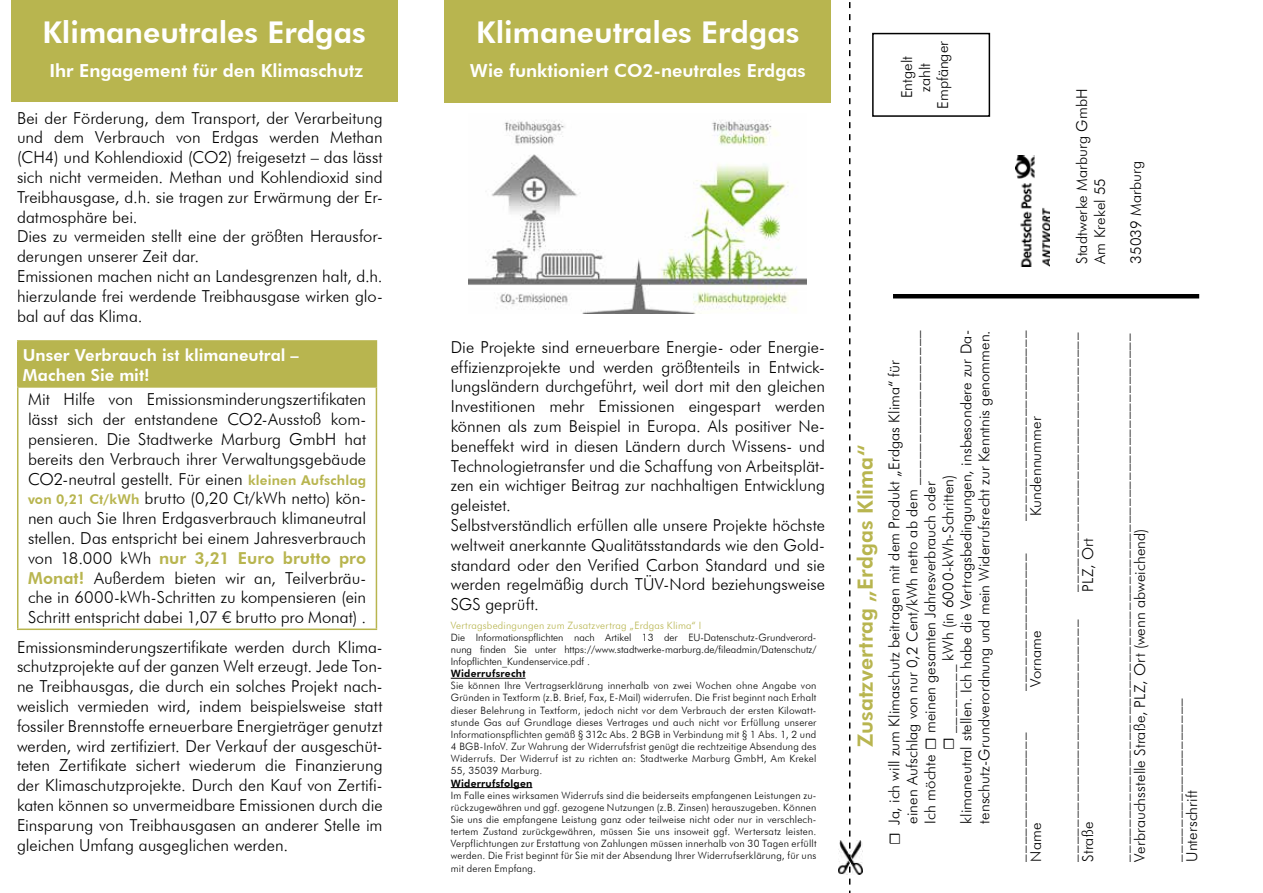
<style>
.page{position:relative;width:1263px;height:893px;background:#fff}
.page>*{position:absolute;margin:0;border:0;box-sizing:border-box;transform-origin:0 0}
.t1{font:800 30px "Futura BT";color:#fff}
.t2{font:800 21px "Futura BT";color:#b8b54f}
.t3{font:800 18px "Futura BT";color:#fff}
.t4{font:300 16.5px/19.8px "Futura BT";color:#000}
.t5{font:800 16.5px/19.8px "Futura BT";letter-spacing:.005em;color:#fff}
.t6{font:300 15px/18px "Futura BT";letter-spacing:.005em;color:#000}
.t7{font:300 10.2px/12.1px "Futura BT";letter-spacing:.015em;color:#000;text-align:justify}
.t8{font:300 10.2px "Futura BT";letter-spacing:.02em;color:#b8b54f}
.t9{font:800 10.2px "Futura BT";letter-spacing:.025em;color:#000}
.s1{font-weight:800;font-size:13.5px;color:#b8b54f}
.s2{font-weight:800;color:#b8b54f}
.s3{font-family:"Minion Pro";font-weight:400}
.s4{color:#fff}
</style>
<div class="page">
<img style="left:469px;top:120px;width:338px;height:194px">
<div style="left:11px;top:0;width:387px;height:102px;background:#b8b54f"></div>
<div style="left:444px;top:0;width:387px;height:103px;background:#b8b54f"></div>
<div style="left:18px;top:341px;width:358px;height:46px;background:#b8b54f"></div>
<hr style="left:17px;top:388px;width:2px;height:240px;background:#b8b54f">
<hr style="left:376px;top:388px;width:1px;height:240px;background:#b8b54f">
<hr style="left:17px;top:628px;width:360px;height:2px;background:#b8b54f">
<hr style="left:17px;top:340px;width:360px;height:2px;background:#b8b54f">
<hr style="left:17px;top:342px;width:2px;height:44px;background:#b8b54f">
<hr style="left:376px;top:342px;width:1px;height:44px;background:#b8b54f">
<hr style="left:17px;top:386px;width:360px;height:2px;background:#b8b54f">
<hr style="left:451px;top:678px;width:74px;height:1px;background:#000">
<hr style="left:451px;top:787px;width:81px;height:1px;background:#000">
<svg style="left:849px;top:2px;width:1px;height:891px"></svg>
<hr style="left:893px;top:294px;width:306px;height:4px;background:#000">
<div style="left:872px;top:33px;width:118px;height:84px;border:2px solid #000"></div>
<img style="left:1016px;top:156px;width:33px;height:110px">
<img style="left:838px;top:840px;width:24px;height:35px">
<h1 class="t1" style="left:42px;top:14px;width:325px">Klimaneutrales Erdgas</h1>
<p class="t3" style="left:49px;top:59px;width:315px">Ihr Engagement für den Klimaschutz</p>
<p class="t4" style="left:17px;top:108px;width:367px">Bei der Förderung, dem Transport, der Verarbeitung und dem Verbrauch von Erdgas werden Methan (CH4) und Kohlendioxid (CO2) freigesetzt – das lässt sich nicht vermeiden. Methan und Kohlendioxid sind Treibhausgase, d.h. sie tragen zur Erwärmung der Er&shy;datmosphäre bei.<br>Dies zu vermeiden stellt eine der größten Herausfor&shy;derungen unserer Zeit dar.<br>Emissionen machen nicht an Landesgrenzen halt, d.h. hierzulande frei werdende Treibhausgase wirken glo&shy;bal auf das Klima.</p>
<p class="t5" style="left:23px;top:345px;width:278px">Unser Verbrauch ist klimaneutral –<br>Machen Sie mit!</p>
<p class="t4" style="left:28px;top:390px;width:340px;text-align:justify">Mit Hilfe von Emissionsminderungszertifikaten lässt sich der entstandene CO2-Ausstoß kom&shy;pensieren. Die Stadtwerke Marburg GmbH hat bereits den Verbrauch ihrer Verwaltungsgebäude CO2-neutral gestellt. Für einen <span class="s1">kleinen Aufschlag von 0,21 Ct/kWh</span> brutto (0,20 Ct/kWh netto) kön&shy;nen auch Sie Ihren Erdgasverbrauch klimaneutral stellen. Das entspricht bei einem Jahresverbrauch von 18.000 kWh <span class="s2">nur 3,21 Euro brutto pro Monat!</span> Außerdem bieten wir an, Teilverbräu&shy;che in 6000-kWh-Schritten zu kompensieren (ein Schritt entspricht dabei 1,07 € brutto pro Monat) .</p>
<p class="t4" style="left:17px;top:637px;width:367px;text-align:justify">Emissionsminderungszertifikate werden durch Klima&shy;schutzprojekte auf der ganzen Welt erzeugt. Jede Ton&shy;ne Treibhausgas, die durch ein solches Projekt nach&shy;weislich vermieden wird, indem beispielsweise statt fossiler Brennstoffe erneuerbare Energieträger genutzt werden, wird zertifiziert. Der Verkauf der ausgeschüt&shy;teten Zertifikate sichert wiederum die Finanzierung der Klimaschutzprojekte. Durch den Kauf von Zertifi&shy;katen können so unvermeidbare Emissionen durch die Einsparung von Treibhausgasen an anderer Stelle im gleichen Umfang ausgeglichen werden.</p>
<h1 class="t1" style="left:476px;top:14px;width:325px">Klimaneutrales Erdgas</h1>
<p class="t3" style="left:470px;top:59px;width:337px">Wie funktioniert CO2-neutrales Erdgas</p>
<p class="t6" style="left:898px;top:109px;width:69px;text-align:center;rotate:-90deg">Entgelt zahlt<br>Empfänger</p>
<p class="t4" style="left:451px;top:337px;width:376px">Die Projekte sind erneuerbare Energie- oder Energie&shy;effizienzprojekte und werden größtenteils in Entwick&shy;lungsländern durchgeführt, weil dort mit den gleichen Investitionen mehr Emissionen eingespart werden können als zum Beispiel in Europa. Als positiver Ne&shy;beneffekt wird in diesen Ländern durch Wissens- und Technologietransfer und die Schaffung von Arbeitsplät&shy;zen ein wichtiger Beitrag zur nachhaltigen Entwicklung geleistet.<br>Selbstverständlich erfüllen alle unsere Projekte höchste weltweit anerkannte Qualitätsstandards wie den Gold&shy;standard oder den Verified Carbon Standard und sie werden regelmäßig durch TÜV-Nord beziehungsweise SGS geprüft.</p>
<p class="t8" style="left:451px;top:619px;width:252px">Vertragsbedingungen zum Zusatzvertrag „Erdgas Klima“ I</p>
<p class="t7" style="left:451px;top:631px;width:367px">Die Informationspflichten nach Artikel 13 der EU-Datenschutz-Grundverord&shy;nung finden Sie unter https://www.stadtwerke-marburg.de/fileadmin/Datenschutz/ Infopflichten_Kundenservice.pdf .</p>
<p class="t9" style="left:451px;top:667px;width:76px">Widerrufsrecht</p>
<p class="t7" style="left:451px;top:679px;width:367px">Sie können Ihre Vertragserklärung innerhalb von zwei Wochen ohne Angabe von Gründen in Textform (z.B. Brief, Fax, E-Mail) widerrufen. Die Frist beginnt nach Erhalt dieser Belehrung in Textform, jedoch nicht vor dem Verbrauch der ersten Kilowatt&shy;stunde Gas auf Grundlage dieses Vertrages und auch nicht vor Erfüllung unserer Informationspflichten gemäß § 312c Abs. 2 BGB in Verbindung mit § 1 Abs. 1, 2 und 4 BGB-InfoV. Zur Wahrung der Widerrufsfrist genügt die rechtzeitige Absendung des Widerrufs. Der Widerruf ist zu richten an: Stadtwerke Marburg GmbH, Am Krekel 55, 35039 Marburg.</p>
<p class="t9" style="left:451px;top:777px;width:83px">Widerrufsfolgen</p>
<p class="t7" style="left:451px;top:789px;width:367px">Im Falle eines wirksamen Widerrufs sind die beiderseits empfangenen Leistungen zu&shy;rückzugewähren und ggf. gezogene Nutzungen (z.B. Zinsen) herauszugeben. Können Sie uns die empfangene Leistung ganz oder teilweise nicht oder nur in verschlech&shy;tertem Zustand zurückgewähren, müssen Sie uns insoweit ggf. Wertersatz leisten.<br>Verpflichtungen zur Erstattung von Zahlungen müssen innerhalb von 30 Tagen erfüllt werden. Die Frist beginnt für Sie mit der Absendung Ihrer Widerrufserklärung, für uns mit deren Empfang.</p>
<p class="t2" style="left:853px;top:747px;width:303px;rotate:-90deg">Zusatzvertrag „Erdgas Klima“</p>
<p class="t6" style="left:885px;top:823px;width:495px;text-indent:-21px;rotate:-90deg"><span class="s3">☐</span> Ja, ich will zum Klimaschutz beitragen mit dem Produkt „Erdgas Klima“ für einen Aufschlag von nur 0,2 Cent/kWh netto ab dem __________________ Ich möchte <span class="s3">☐</span> meinen gesamten Jahresverbrauch oder<br><span class="s4">Ich möchte</span> <span class="s3">☐</span> ________ kWh (in 6000-kWh-Schritten)<br>klimaneutral stellen. Ich habe die Vertragsbedingungen, insbesondere zur Da&shy;tenschutz-Grundverordnung und mein Widerrufsrecht zur Kenntnis genommen.</p>
<p class="t6" style="left:1009px;top:520px;width:191px;rotate:-90deg">______________________</p>
<p class="t6" style="left:1027px;top:516px;width:101px;rotate:-90deg">Kundennummer</p>
<p class="t6" style="left:1009px;top:691px;width:139px;rotate:-90deg">________________</p>
<p class="t6" style="left:1027px;top:687px;width:58px;rotate:-90deg">Vorname</p>
<p class="t6" style="left:1009px;top:862px;width:130px;rotate:-90deg">_______________</p>
<p class="t6" style="left:1027px;top:862px;width:40px;rotate:-90deg">Name</p>
<p class="t6" style="left:1073px;top:264px;width:177px;rotate:-90deg">Stadtwerke Marburg GmbH<br>Am Krekel 55</p>
<p class="t6" style="left:1127px;top:264px;width:104px;rotate:-90deg">35039 Marburg</p>
<p class="t6" style="left:1061px;top:592px;width:261px;rotate:-90deg">______________________________</p>
<p class="t6" style="left:1079px;top:592px;width:55px;rotate:-90deg">PLZ, Ort</p>
<p class="t6" style="left:1061px;top:862px;width:243px;rotate:-90deg">____________________________</p>
<p class="t6" style="left:1079px;top:862px;width:41px;rotate:-90deg">Straße</p>
<p class="t6" style="left:1113px;top:862px;width:530px;rotate:-90deg">_____________________________________________________________<br>Verbrauchsstelle Straße, PLZ, Ort (wenn abweichend)</p>
<p class="t6" style="left:1165px;top:862px;width:165px;rotate:-90deg">___________________<br>Unterschrift</p>
</div>
